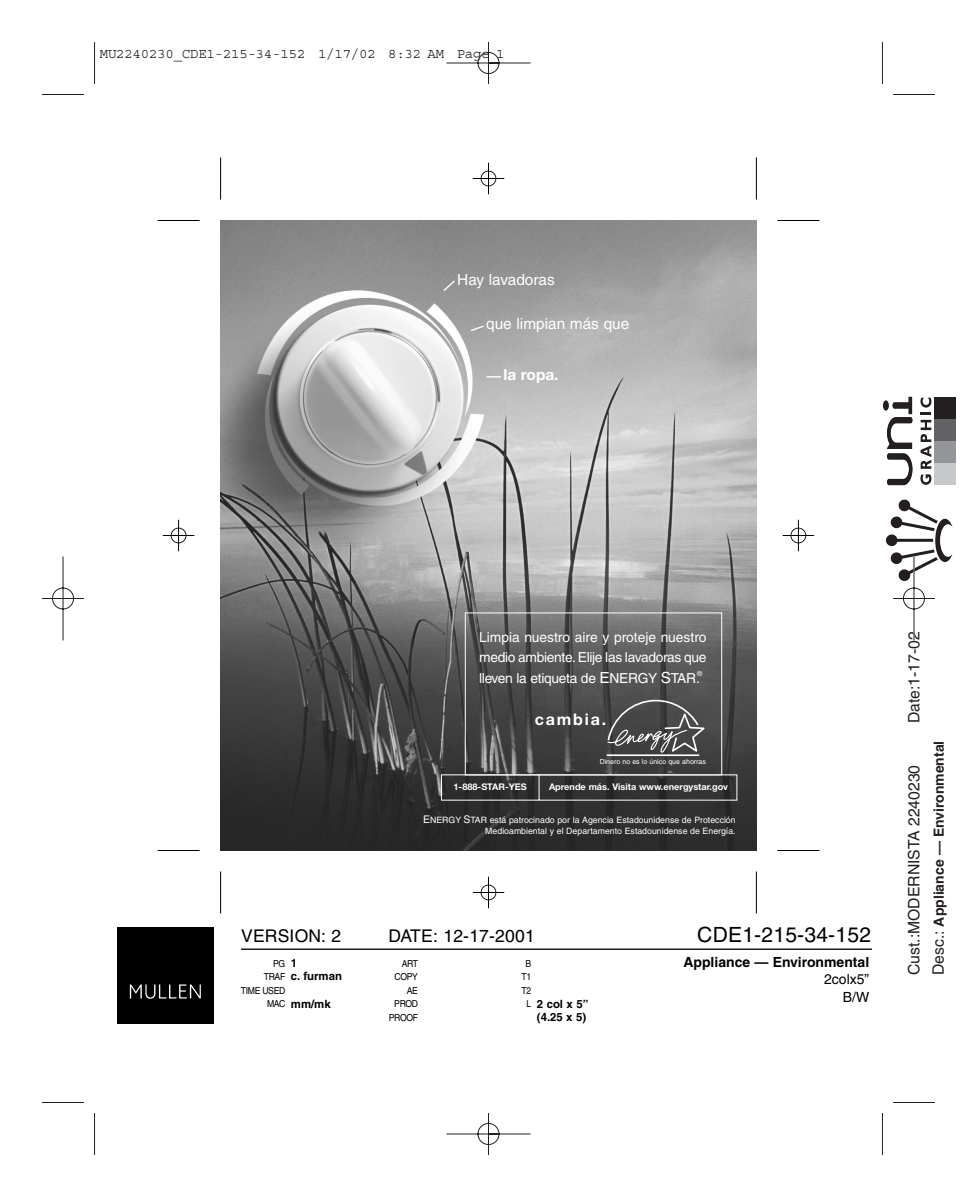
<style>
.page{position:relative;width:977px;height:1197px;background:#fff}
.page>*{position:absolute;margin:0;border:0;box-sizing:border-box;transform-origin:0 0}
.t1{font:21px "Helvetica";letter-spacing:.01em;color:#000}
.t2{font:17.5px "Helvetica";letter-spacing:.01em;color:#000}
.t3{font:700 16.1px "Helvetica Neue";letter-spacing:.11em;color:#fff}
.t4{font:15.75px "Helvetica";color:#231f20}
.t5{font:15.4px "Helvetica";color:#fff}
.t6{font:700 15.4px "Helvetica Neue";color:#fff}
.t7{font:14px "Courier";letter-spacing:-.015em;color:#231f20}
.t8{font:700 14px "Helvetica";color:#231f20}
.t9{font:700 14px "Helvetica";color:#000}
.t10{font:14px "Helvetica";color:#000}
.t11{font:13.83px/20.1px "Helvetica";letter-spacing:-.025em;color:#fff}
.t12{font:700 11.38px "Helvetica";color:#000}
.t13{font:9.62px "Helvetica";letter-spacing:-.045em;color:#000;scale:.9 1}
.t14{font:700 9.1px "Helvetica Neue";color:#fff}
.t15{font:8.75px/11.4px "Helvetica";color:#fff;text-align:right}
.t16{font:7px "Helvetica";color:#fff}
.t17{font:6.83px "Helvetica";color:#fff}
.s1{font-size:15.4px}
.s2{font-size:10.5px}
.s3{font-weight:700;font-size:11.38px}
.s4{font-weight:400;font-size:9.62px}
</style>
<div class="page">
<hr style="left:241px;top:949px;width:631px;height:1px;background:#000">
<img style="left:220px;top:220px;width:536px;height:630px">
<svg style="left:486px;top:376px;width:15px;height:2px"></svg>
<hr style="left:158px;top:220px;width:42px;height:1px;background:#000">
<hr style="left:158px;top:850px;width:42px;height:1px;background:#000">
<hr style="left:777px;top:220px;width:42px;height:1px;background:#000">
<hr style="left:777px;top:850px;width:42px;height:1px;background:#000">
<hr style="left:220px;top:158px;width:1px;height:42px;background:#000">
<hr style="left:756px;top:158px;width:1px;height:42px;background:#000">
<hr style="left:756px;top:872px;width:1px;height:42px;background:#000">
<hr style="left:220px;top:872px;width:1px;height:42px;background:#000">
<hr style="left:94px;top:42px;width:1px;height:42px;background:#231f20">
<hr style="left:42px;top:94px;width:42px;height:1px;background:#231f20">
<hr style="left:882px;top:42px;width:1px;height:42px;background:#231f20">
<hr style="left:892px;top:94px;width:42px;height:1px;background:#231f20">
<hr style="left:94px;top:1113px;width:1px;height:42px;background:#231f20">
<hr style="left:42px;top:1102px;width:42px;height:1px;background:#231f20">
<hr style="left:882px;top:1113px;width:1px;height:42px;background:#231f20">
<hr style="left:892px;top:1102px;width:42px;height:1px;background:#231f20">
<svg style="left:446px;top:42px;width:85px;height:42px"></svg>
<div style="left:480px;top:171px;width:16px;height:15px;border:2px solid #000;border-radius:50%"></div>
<hr style="left:472px;top:178px;width:32px;height:1px;background:#000">
<hr style="left:488px;top:163px;width:1px;height:31px;background:#000">
<svg style="left:442px;top:279px;width:14px;height:14px"></svg>
<svg style="left:469px;top:324px;width:16px;height:8px"></svg>
<svg style="left:920px;top:420px;width:11px;height:65px"></svg>
<svg style="left:920px;top:398px;width:11px;height:16px"></svg>
<svg style="left:883px;top:397px;width:29px;height:88px"></svg>
<div style="left:934px;top:397px;width:21px;height:21px;background:#231f20"></div>
<div style="left:934px;top:419px;width:21px;height:22px;background:#636366"></div>
<div style="left:934px;top:441px;width:21px;height:22px;background:#939598"></div>
<div style="left:934px;top:464px;width:21px;height:21px;background:#c7c8ca"></div>
<svg style="left:440px;top:774px;width:297px;height:27px;background:#444"></svg>
<svg style="left:606px;top:700px;width:98px;height:56px;background:#616161"></svg>
<div style="left:171px;top:528px;width:15px;height:15px;border:2px solid #000;border-radius:50%"></div>
<hr style="left:163px;top:535px;width:31px;height:1px;background:#000">
<hr style="left:178px;top:520px;width:1px;height:31px;background:#000">
<div style="left:790px;top:528px;width:16px;height:15px;border:2px solid #000;border-radius:50%"></div>
<hr style="left:782px;top:535px;width:32px;height:1px;background:#000">
<hr style="left:798px;top:520px;width:1px;height:31px;background:#000">
<svg style="left:885px;top:499px;width:67px;height:63px"></svg>
<svg style="left:42px;top:556px;width:893px;height:85px"></svg>
<div style="left:480px;top:885px;width:16px;height:15px;border:2px solid #000;border-radius:50%"></div>
<hr style="left:472px;top:892px;width:32px;height:1px;background:#000">
<hr style="left:488px;top:877px;width:1px;height:31px;background:#000">
<div style="left:117px;top:927px;width:96px;height:96px;background:#000"></div>
<svg style="left:446px;top:1113px;width:85px;height:42px"></svg>
<p class="t7" style="left:100px;top:49px;width:346px">MU2240230_CDE1-215-34-152 1/17/02 8:32 AM</p>
<p class="t7" style="left:457px;top:49px;width:49px">Page 1</p>
<p class="t5" style="left:457px;top:273px;width:99px">Hay lavadoras</p>
<p class="t5" style="left:486px;top:318px;width:145px">que limpian más que</p>
<p class="t6" style="left:503px;top:369px;width:57px">la ropa.</p>
<p class="t11" style="left:479px;top:628px;width:229px">Limpia nuestro aire y proteje nuestro medio ambiente. Elije las lavadoras que</p>
<p class="t11" style="left:479px;top:669px;width:222px">lleven la etiqueta de <span class="s1">E</span>NERGY <span class="s1">S</span>TAR.</p>
<p class="t17" style="left:697px;top:671px;width:7px">®</p>
<p class="t3" style="left:535px;top:713px;width:73px">cambia.</p>
<p class="t16" style="left:599px;top:759px;width:108px">Dinero no es lo único que ahorras</p>
<p class="t14" style="left:453px;top:784px;width:75px">1-888-STAR-YES</p>
<p class="t14" style="left:549px;top:784px;width:180px">Aprende más. Visita www.energystar.gov</p>
<p class="t15" style="left:423px;top:815px;width:314px"><span class="s2">E</span>NERGY <span class="s2">S</span>TAR está patrocinado por la Agencia Estadounidense de Protección<br>Medioambiental y el Departamento Estadounidense de Energía.</p>
<p class="t2" style="left:241px;top:929px;width:102px">VERSION: 2</p>
<p class="t2" style="left:388px;top:929px;width:148px">DATE: 12-17-2001</p>
<p class="t1" style="left:697px;top:926px;width:175px">CDE1-215-34-152</p>
<p class="t13" style="left:273px;top:960px;width:28px">PG <span class="s3">1</span></p>
<p class="t13" style="left:402px;top:960px;width:20px">ART</p>
<p class="t13" style="left:525px;top:960px;width:8px">B</p>
<p class="t9" style="left:683px;top:956px;width:187px">Appliance — Environmental</p>
<p class="t12" style="left:264px;top:972px;width:80px"><span class="s4">TRAF</span> c. furman</p>
<p class="t13" style="left:394px;top:973px;width:27px">COPY</p>
<p class="t13" style="left:521px;top:973px;width:12px">T1</p>
<p class="t10" style="left:824px;top:974px;width:47px">2colx5”</p>
<p class="t13" style="left:241px;top:987px;width:51px">TIME USED</p>
<p class="t13" style="left:407px;top:987px;width:14px">AE</p>
<p class="t13" style="left:521px;top:987px;width:12px">T2</p>
<p class="t12" style="left:267px;top:999px;width:65px"><span class="s4">MAC</span> mm/mk</p>
<p class="t13" style="left:394px;top:1000px;width:28px">PROD</p>
<p class="t12" style="left:526px;top:999px;width:63px"><span class="s4">L</span> 2 col x 5”</p>
<p class="t10" style="left:842px;top:991px;width:28px">B/W</p>
<p class="t13" style="left:389px;top:1014px;width:34px">PROOF</p>
<p class="t12" style="left:537px;top:1013px;width:51px">(4.25 x 5)</p>
<p class="t4" style="left:907px;top:723px;width:93px;rotate:-90deg">Date:1-17-02</p>
<p class="t4" style="left:907px;top:975px;width:212px;rotate:-90deg">Cust.:MODERNISTA 2240230</p>
<p class="t8" style="left:933px;top:927px;width:187px;rotate:-90deg">Appliance — Environmental</p>
<p class="t4" style="left:932px;top:975px;width:46px;rotate:-90deg">Desc.:</p>
</div>
